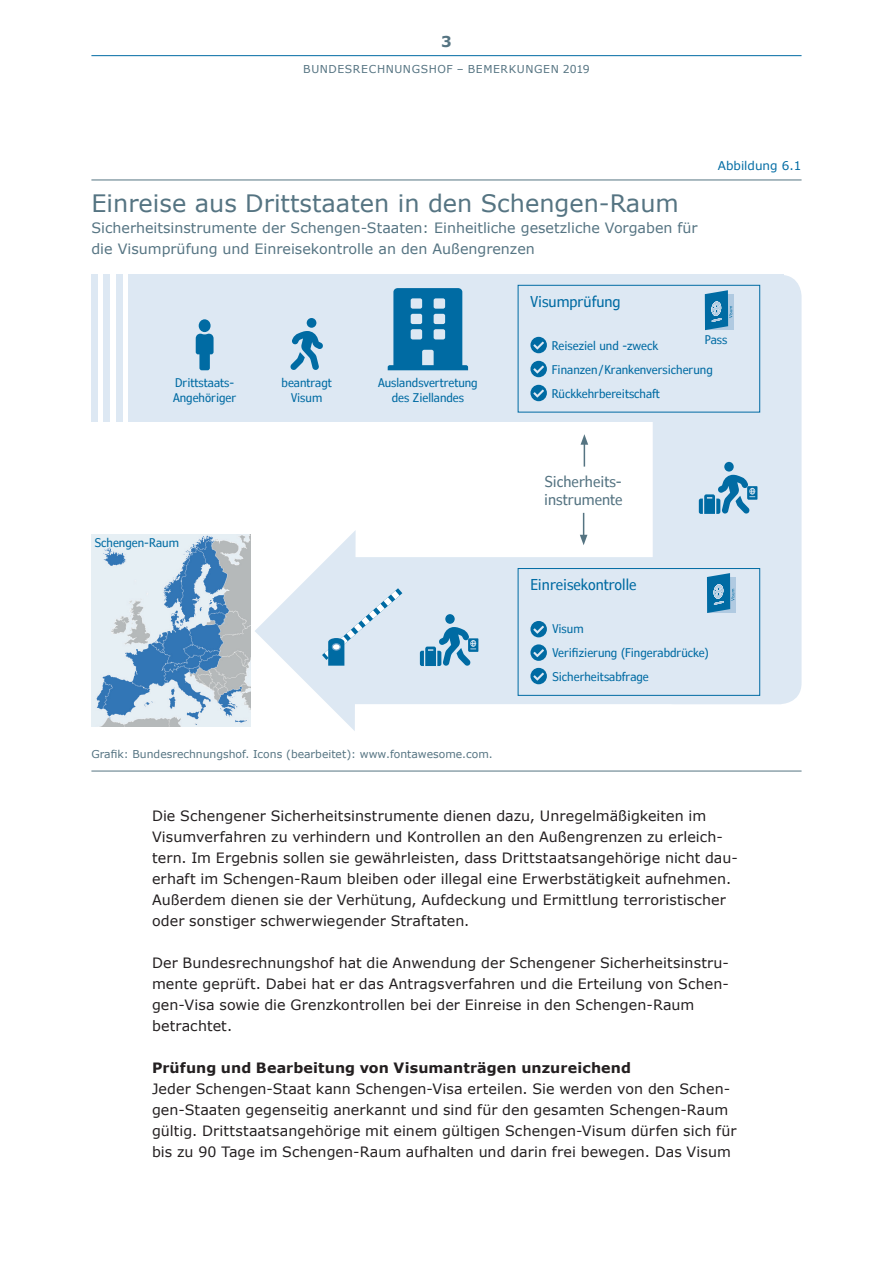
<style>
.page{position:relative;width:893px;height:1263px;background:#fff}
.page>*{position:absolute;margin:0;border:0;box-sizing:border-box;transform-origin:0 0}
.t1{font:24px "Verdana";color:#557482}
.t2{font:condensed 15px "Verdana Pro";color:#006ba3}
.t3{font:condensed 15px/18px "Verdana Pro";color:#557482}
.t4{font:700 15px "Verdana";color:#557482}
.t5{font:14.25px/21px "Verdana";letter-spacing:.005em;color:#231f20}
.t6{font:14.25px/21px "Verdana";color:#557482}
.t7{font:700 14.25px "Verdana";letter-spacing:.005em;color:#231f20}
.t8{font:condensed 12px/24px "Verdana Pro";color:#006ba3}
.t9{font:12px "Verdana";color:#006ba3}
.t10{font:10.8px "Verdana";color:#557482}
.t11{font:10.8px "Verdana";letter-spacing:.055em;color:#557482}
</style>
<div class="page">
<hr style="left:91px;top:771px;width:710px;height:1px;background:#557482">
<hr style="left:91px;top:180px;width:710px;height:1px;background:#557482">
<img style="left:92px;top:535px;width:159px;height:192px">
<div style="left:135px;top:275px;width:648px;height:147px;background:#dde8f3"></div>
<div style="left:402px;top:557px;width:268px;height:147px;background:#dde8f3"></div>
<div style="left:653px;top:275px;width:148px;height:429px;background:#dde8f3;border-radius:21px"></div>
<div style="left:518px;top:568px;width:242px;height:128px;border:1px solid #006ba3"></div>
<div style="left:518px;top:285px;width:242px;height:127px;border:1px solid #006ba3"></div>
<svg style="left:530px;top:337px;width:17px;height:16px"></svg>
<svg style="left:530px;top:361px;width:17px;height:16px"></svg>
<svg style="left:530px;top:385px;width:17px;height:16px"></svg>
<svg style="left:530px;top:621px;width:17px;height:16px"></svg>
<svg style="left:530px;top:644px;width:17px;height:17px"></svg>
<svg style="left:530px;top:668px;width:17px;height:16px"></svg>
<svg style="left:732px;top:294px;width:2px;height:36px"></svg>
<svg style="left:705px;top:290px;width:27px;height:40px"></svg>
<svg style="left:581px;top:434px;width:7px;height:33px"></svg>
<svg style="left:580px;top:513px;width:7px;height:32px"></svg>
<svg style="left:734px;top:577px;width:2px;height:36px"></svg>
<svg style="left:707px;top:573px;width:27px;height:40px"></svg>
<div style="left:91px;top:275px;width:7px;height:147px;background:#dde8f3"></div>
<div style="left:104px;top:275px;width:6px;height:147px;background:#dde8f3"></div>
<div style="left:116px;top:275px;width:7px;height:147px;background:#dde8f3"></div>
<div style="left:129px;top:275px;width:6px;height:147px;background:#dde8f3"></div>
<svg style="left:196px;top:319px;width:18px;height:51px"></svg>
<svg style="left:290px;top:318px;width:33px;height:52px"></svg>
<svg style="left:388px;top:288px;width:80px;height:82px"></svg>
<svg style="left:255px;top:530px;width:147px;height:201px"></svg>
<div style="left:332px;top:644px;width:8px;height:6px;background:#fff;border-radius:50%"></div>
<div style="left:332px;top:643px;width:9px;height:8px;border:1px solid #6fa2ca;border-radius:50%"></div>
<svg style="left:699px;top:462px;width:58px;height:52px"></svg>
<svg style="left:420px;top:614px;width:58px;height:52px;background:#8dbbd6"></svg>
<hr style="left:91px;top:55px;width:710px;height:1px;background:#006ba3">
<p class="t4" style="left:441px;top:31px;width:12px">3</p>
<p class="t11" style="left:303px;top:62px;width:288px">BUNDESRECHNUNGSHOF – BEMERKUNGEN 2019</p>
<h1 class="t1" style="left:91px;top:187px;width:589px">Einreise aus Drittstaaten in den Schengen-Raum</h1>
<p class="t6" style="left:91px;top:217px;width:608px">Sicherheitsinstrumente der Schengen-Staaten: Einheitliche gesetzliche Vorgaben für die Visumprüfung und Einreisekontrolle an den Außengrenzen</p>
<p class="t2" style="left:530px;top:292px;width:92px">Visumprüfung</p>
<p class="t9" style="left:718px;top:157px;width:85px">Abbildung 6.1</p>
<p class="t8" style="left:173px;top:375px;width:65px;line-height:15px">Drittstaats-<br>Angehöriger</p>
<p class="t8" style="left:282px;top:375px;width:52px;line-height:15px;text-align:center">beantragt<br>Visum</p>
<p class="t8" style="left:378px;top:375px;width:101px;line-height:15px;text-align:center">Auslandsvertretung des Ziellandes</p>
<p class="t8" style="left:95px;top:531px;width:86px">Schengen-Raum</p>
<p class="t10" style="left:91px;top:746px;width:403px">Grafik: Bundesrechnungshof. Icons (bearbeitet): www.fontawesome.com.</p>
<p class="t8" style="left:705px;top:327px;width:24px">Pass</p>
<p class="t8" style="left:552px;top:334px;width:163px">Reiseziel und -zweck<br>Finanzen/Krankenversicherung<br>Rückkehrbereitschaft</p>
<p class="t3" style="left:544px;top:472px;width:80px">Sicherheits&shy;instrumente</p>
<p class="t2" style="left:530px;top:575px;width:107px">Einreisekontrolle</p>
<p class="t8" style="left:552px;top:617px;width:158px">Visum<br>Verifizierung (Fingerabdrücke)<br>Sicherheitsabfrage</p>
<p class="t5" style="left:152px;top:805px;width:587px">Die Schengener Sicherheitsinstrumente dienen dazu, Unregelmäßigkeiten im Visumverfahren zu verhindern und Kontrollen an den Außengrenzen zu erleich&shy;tern. Im Ergebnis sollen sie gewährleisten, dass Drittstaatsangehörige nicht dau&shy;erhaft im Schengen-Raum bleiben oder illegal eine Erwerbstätigkeit aufnehmen.<br>Außerdem dienen sie der Verhütung, Aufdeckung und Ermittlung terroristischer oder sonstiger schwerwiegender Straftaten.</p>
<p class="t5" style="left:152px;top:952px;width:578px">Der Bundesrechnungshof hat die Anwendung der Schengener Sicherheitsinstru&shy;mente geprüft. Dabei hat er das Antragsverfahren und die Erteilung von Schen&shy;gen-Visa sowie die Grenzkontrollen bei der Einreise in den Schengen-Raum betrachtet.</p>
<p class="t7" style="left:152px;top:1058px;width:481px">Prüfung und Bearbeitung von Visumanträgen unzureichend</p>
<p class="t5" style="left:152px;top:1078px;width:586px">Jeder Schengen-Staat kann Schengen-Visa erteilen. Sie werden von den Schen&shy;gen-Staaten gegenseitig anerkannt und sind für den gesamten Schengen-Raum gültig. Drittstaatsangehörige mit einem gültigen Schengen-Visum dürfen sich für bis zu 90 Tage im Schengen-Raum aufhalten und darin frei bewegen. Das Visum</p>
</div>
